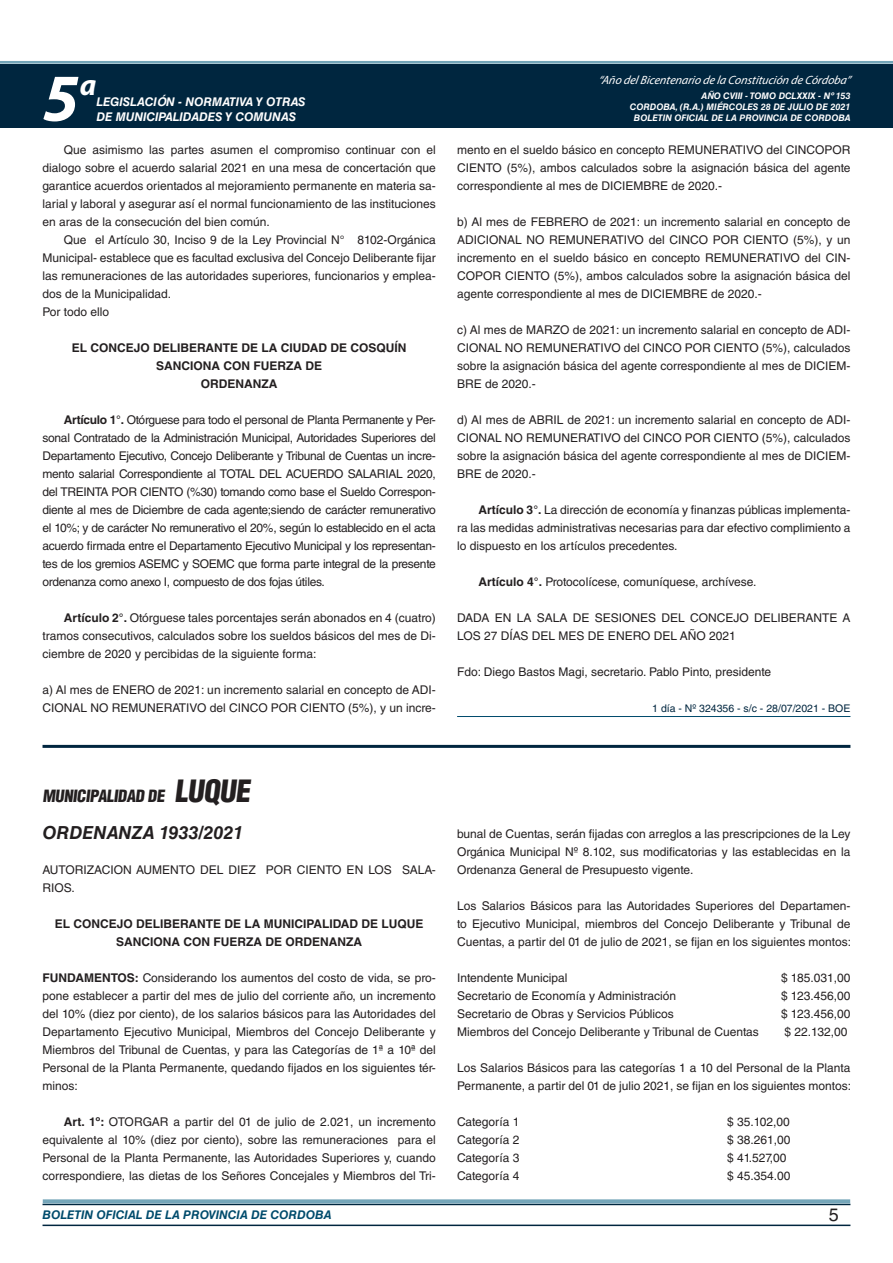
<style>
.page{position:relative;width:893px;height:1263px;background:#fff}
.page>*{position:absolute;margin:0;border:0;box-sizing:border-box;transform-origin:0 0}
.t1{font:italic 700 67.5px "Myriad Pro";color:#fff}
.t2{font:italic 700 30px "Myriad Pro";color:#fff}
.NOMBRE_DE_MINISTERIO{font:italic 700 18px "Helvetica LT Std";color:#231f20}
.t3{font:18px "Helvetica LT Std";color:#231f20}
.BASE{font:900 condensed 16.5px "Helvetica LT Std";color:#231f20}
.BASE-2{font:12px/18px "Helvetica LT Std";color:#231f20;text-align:justify}
.RESUELVE{font:700 12px "Helvetica LT Std";color:#231f20}
.t4{font:italic 700 12px "Helvetica LT Std";color:#fff}
.t5{font:italic 12px "Myriad Pro";color:#fff}
.t6{font:italic 700 12px "Helvetica LT Std";color:#004b6c}
.FECHA_DE_VENCIMIENTO{font:10.5px "Helvetica LT Std";color:#00263f}
.t7{font:italic 700 9px/10.8px "Helvetica LT Std";color:#fff;text-align:right}
.s1{font-weight:700}
.s2{font-size:30px}
</style>
<div class="page">
<div style="left:0;top:61px;width:893px;height:6px;background:#fff;opacity:.75"></div>
<div style="left:0;top:64px;width:893px;height:64px;background:#00263f"></div>
<hr style="left:43px;top:1224px;width:807px;height:2px;background:#00263f">
<div style="left:42px;top:1198px;width:809px;height:8px;background:#fff;opacity:.75"></div>
<hr style="left:457px;top:716px;width:393px;height:1px;background:#004b6c">
<hr style="left:43px;top:745px;width:807px;height:3px;background:#00263f">
<h1 class="t1" style="left:43px;top:54px;width:38px">5</h1>
<h2 class="t2" style="left:80px;top:66px;width:18px">a</h2>
<p class="t4" style="left:96px;top:95px;width:211px">LEGISLACIÓN - NORMATIVA Y OTRAS</p>
<p class="t4" style="left:96px;top:109px;width:201px">DE MUNICIPALIDADES Y COMUNAS</p>
<p class="t5" style="left:598px;top:72px;width:254px">“Año delBicentenario de la Constitución de Córdoba”</p>
<p class="t7" style="left:630px;top:91px;width:222px">AÑO CVIII - TOMO DCLXXIX - Nº 153<br>CORDOBA, (R.A.) MIÉRCOLES 28 DE JULIO DE 2021<br>BOLETIN OFICIAL DE LA PROVINCIA DE CORDOBA</p>
<p class="BASE-2" style="left:43px;top:141px;width:395px;text-indent:21px">Que asimismo las partes asumen el compromiso continuar con el dialogo sobre el acuerdo salarial 2021 en una mesa de concertación que garantice acuerdos orientados al mejoramiento permanente en materia sa&shy;larial y laboral y asegurar así el normal funcionamiento de las instituciones en aras de la consecución del bien común.</p>
<p class="BASE-2" style="left:43px;top:231px;width:395px;text-indent:21px">Que el Artículo 30, Inciso 9 de la Ley Provincial N° 8102-Orgánica Municipal- establece que es facultad exclusiva del Concejo Deliberante fijar las remuneraciones de las autoridades superiores, funcionarios y emplea&shy;dos de la Municipalidad.</p>
<p class="BASE-2" style="left:43px;top:303px;width:68px">Por todo ello</p>
<p class="RESUELVE" style="left:72px;top:340px;width:336px">EL CONCEJO DELIBERANTE DE LA CIUDAD DE COSQUÍN</p>
<p class="RESUELVE" style="left:156px;top:358px;width:167px">SANCIONA CON FUERZA DE</p>
<p class="RESUELVE" style="left:201px;top:376px;width:78px">ORDENANZA</p>
<p class="BASE-2" style="left:43px;top:411px;width:395px;text-indent:21px"><span class="s1">Artículo 1°.</span> Otórguese para todo el personal de Planta Permanente y Per&shy;sonal Contratado de la Administración Municipal, Autoridades Superiores del Departamento Ejecutivo, Concejo Deliberante y Tribunal de Cuentas un incre&shy;mento salarial Correspondiente al TOTAL DEL ACUERDO SALARIAL 2020, del TREINTA POR CIENTO (%30) tomando como base el Sueldo Correspon&shy;diente al mes de Diciembre de cada agente;siendo de carácter remunerativo el 10%; y de carácter No remunerativo el 20%, según lo establecido en el acta acuerdo firmada entre el Departamento Ejecutivo Municipal y los representan&shy;tes de los gremios ASEMC y SOEMC que forma parte integral de la presente ordenanza como anexo I, compuesto de dos fojas útiles.</p>
<p class="BASE-2" style="left:43px;top:609px;width:395px;text-indent:21px"><span class="s1">Artículo 2°.</span> Otórguese tales porcentajes serán abonados en 4 (cuatro) tramos consecutivos, calculados sobre los sueldos básicos del mes de Di&shy;ciembre de 2020 y percibidas de la siguiente forma:</p>
<p class="BASE-2" style="left:43px;top:681px;width:395px">a) Al mes de ENERO de 2021: un incremento salarial en concepto de ADI-<br>CIONAL NO REMUNERATIVO del CINCO POR CIENTO (5%), y un incre-</p>
<p class="BASE-2" style="left:457px;top:141px;width:395px">mento en el sueldo básico en concepto REMUNERATIVO del CINCOPOR CIENTO (5%), ambos calculados sobre la asignación básica del agente correspondiente al mes de DICIEMBRE de 2020.-</p>
<p class="BASE-2" style="left:457px;top:213px;width:395px">b) Al mes de FEBRERO de 2021: un incremento salarial en concepto de ADICIONAL NO REMUNERATIVO del CINCO POR CIENTO (5%), y un incremento en el sueldo básico en concepto REMUNERATIVO del CIN-COPOR CIENTO (5%), ambos calculados sobre la asignación básica del agente correspondiente al mes de DICIEMBRE de 2020.-</p>
<p class="BASE-2" style="left:457px;top:321px;width:395px">c) Al mes de MARZO de 2021: un incremento salarial en concepto de ADI-CIONAL NO REMUNERATIVO del CINCO POR CIENTO (5%), calculados sobre la asignación básica del agente correspondiente al mes de DICIEM-BRE de 2020.-</p>
<p class="BASE-2" style="left:457px;top:411px;width:395px">d) Al mes de ABRIL de 2021: un incremento salarial en concepto de ADI-CIONAL NO REMUNERATIVO del CINCO POR CIENTO (5%), calculados sobre la asignación básica del agente correspondiente al mes de DICIEM-BRE de 2020.-</p>
<p class="BASE-2" style="left:457px;top:501px;width:395px;text-indent:21px"><span class="s1">Artículo 3°.</span> La dirección de economía y finanzas públicas implementa&shy;ra las medidas administrativas necesarias para dar efectivo complimiento a lo dispuesto en los artículos precedentes.</p>
<p class="BASE-2" style="left:478px;top:573px;width:280px"><span class="s1">Artículo 4°.</span> Protocolícese, comuníquese, archívese.</p>
<p class="BASE-2" style="left:457px;top:609px;width:395px">DADA EN LA SALA DE SESIONES DEL CONCEJO DELIBERANTE A<br>LOS 27 DÍAS DEL MES DE ENERO DEL AÑO 2021</p>
<p class="BASE-2" style="left:457px;top:663px;width:316px">Fdo: Diego Bastos Magi, secretario. Pablo Pinto, presidente</p>
<p class="FECHA_DE_VENCIMIENTO" style="left:652px;top:702px;width:200px">1 día - Nº 324356 - s/c - 28/07/2021 - BOE</p>
<p class="BASE" style="left:43px;top:785px;width:214px">MUNICIPALIDAD DE <span class="s2">LUQUE</span></p>
<p class="NOMBRE_DE_MINISTERIO" style="left:43px;top:822px;width:203px">ORDENANZA 1933/2021</p>
<p class="BASE-2" style="left:43px;top:861px;width:395px">AUTORIZACION AUMENTO DEL DIEZ POR CIENTO EN LOS SALA-<br>RIOS.</p>
<p class="RESUELVE" style="left:55px;top:916px;width:370px">EL CONCEJO DELIBERANTE DE LA MUNICIPALIDAD DE LUQUE</p>
<p class="RESUELVE" style="left:116px;top:934px;width:247px">SANCIONA CON FUERZA DE ORDENANZA</p>
<p class="BASE-2" style="left:43px;top:969px;width:395px"><span class="s1">FUNDAMENTOS:</span> Considerando los aumentos del costo de vida, se pro&shy;pone establecer a partir del mes de julio del corriente año, un incremento del 10% (diez por ciento), de los salarios básicos para las Autoridades del Departamento Ejecutivo Municipal, Miembros del Concejo Deliberante y Miembros del Tribunal de Cuentas, y para las Categorías de 1ª a 10ª del Personal de la Planta Permanente, quedando fijados en los siguientes tér&shy;minos:</p>
<p class="BASE-2" style="left:43px;top:1113px;width:395px;text-indent:21px"><span class="s1">Art. 1º:</span> OTORGAR a partir del 01 de julio de 2.021, un incremento equivalente al 10% (diez por ciento), sobre las remuneraciones para el Personal de la Planta Permanente, las Autoridades Superiores y, cuando correspondiere, las dietas de los Señores Concejales y Miembros del Tri-</p>
<p class="BASE-2" style="left:457px;top:825px;width:395px">bunal de Cuentas, serán fijadas con arreglos a las prescripciones de la Ley Orgánica Municipal Nº 8.102, sus modificatorias y las establecidas en la Ordenanza General de Presupuesto vigente.</p>
<p class="BASE-2" style="left:457px;top:897px;width:395px">Los Salarios Básicos para las Autoridades Superiores del Departamen&shy;to Ejecutivo Municipal, miembros del Concejo Deliberante y Tribunal de Cuentas, a partir del 01 de julio de 2021, se fijan en los siguientes montos:</p>
<p class="BASE-2" style="left:457px;top:969px;width:112px">Intendente Municipal</p>
<p class="BASE-2" style="left:781px;top:969px;width:71px">$ 185.031,00</p>
<p class="BASE-2" style="left:457px;top:987px;width:220px">Secretario de Economía y Administración</p>
<p class="BASE-2" style="left:781px;top:987px;width:71px">$ 123.456,00</p>
<p class="BASE-2" style="left:457px;top:1005px;width:218px">Secretario de Obras y Servicios Públicos</p>
<p class="BASE-2" style="left:781px;top:1005px;width:71px">$ 123.456,00</p>
<p class="BASE-2" style="left:457px;top:1023px;width:303px">Miembros del Concejo Deliberante y Tribunal de Cuentas</p>
<p class="BASE-2" style="left:784px;top:1023px;width:64px">$ 22.132,00</p>
<p class="BASE-2" style="left:457px;top:1059px;width:395px">Los Salarios Básicos para las categorías 1 a 10 del Personal de la Planta<br>Permanente, a partir del 01 de julio 2021, se fijan en los siguientes montos:</p>
<p class="BASE-2" style="left:457px;top:1113px;width:64px">Categoría 1</p>
<p class="BASE-2" style="left:727px;top:1113px;width:64px">$ 35.102,00</p>
<p class="BASE-2" style="left:457px;top:1131px;width:64px">Categoría 2</p>
<p class="BASE-2" style="left:727px;top:1131px;width:65px">$ 38.261,00</p>
<p class="BASE-2" style="left:457px;top:1149px;width:64px">Categoría 3</p>
<p class="BASE-2" style="left:727px;top:1149px;width:61px">$ 41.527,00</p>
<p class="BASE-2" style="left:457px;top:1167px;width:64px">Categoría 4</p>
<p class="BASE-2" style="left:727px;top:1167px;width:65px">$ 45.354.00</p>
<p class="t6" style="left:43px;top:1208px;width:290px">BOLETIN OFICIAL DE LA PROVINCIA DE CORDOBA</p>
<h3 class="t3" style="left:829px;top:1204px;width:12px">5</h3>
</div>
